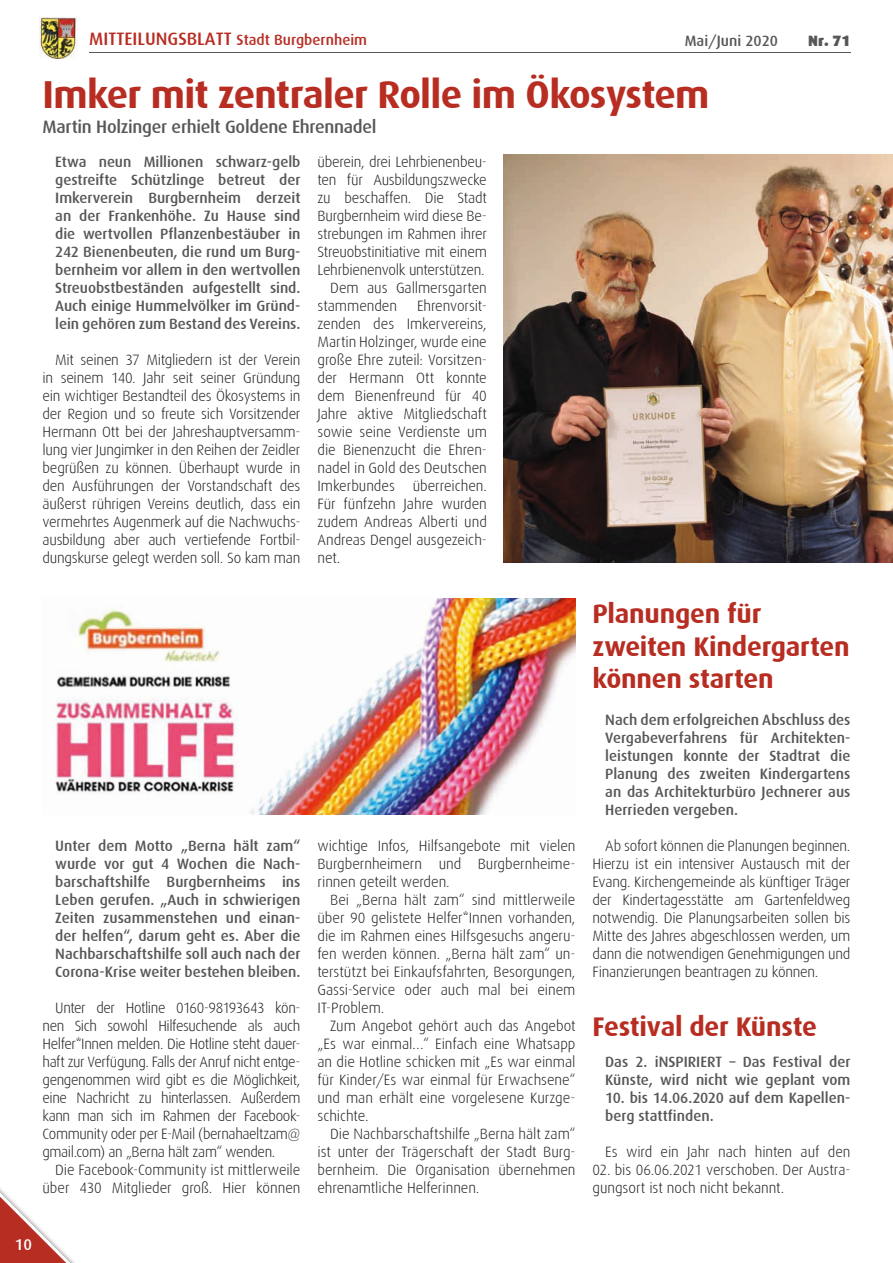
<style>
.page{position:relative;width:893px;height:1263px;background:#fff}
.page>*{position:absolute;margin:0;border:0;box-sizing:border-box;transform-origin:0 0}
.t1{font:700 39px "Dax";letter-spacing:-.02em;color:#b82d22}
.t2{font:700 27px/32.4px "Dax";letter-spacing:-.01em;color:#b82d22}
.t3{font:500 18px "Dax";letter-spacing:-.015em;color:#575756}
.t4{font:500 15.75px "Dax";color:#fff}
.t5{font:300 15px/18px "Dax";letter-spacing:-.01em;color:#1d1d1b;text-align:justify}
.t6{font:500 15px/18px "Dax";color:#575756;text-align:justify}
.t7{font:500 15px "Dax";color:#b82d22}
.t8{font:900 15px "Dax";color:#575756}
.s1{font-size:18px}
</style>
<div class="page">
<img style="left:40px;top:18px;width:36px;height:41px">
<hr style="left:89px;top:52px;width:761px;height:1px;background:#575756">
<svg style="left:0;top:1188px;width:75px;height:75px"></svg>
<img style="left:55px;top:599px;width:520px;height:216px">
<img style="left:504px;top:155px;width:389px;height:408px">
<p class="t7" style="left:89px;top:32px;width:279px"><span class="s1">MITTEILUNGSBLATT</span> Stadt Burgbernheim</p>
<p class="t6" style="left:685px;top:32px;width:95px">Mai/Juni 2020</p>
<p class="t8" style="left:808px;top:32px;width:44px">Nr. 71</p>
<h1 class="t1" style="left:43px;top:72px;width:668px">Imker mit zentraler Rolle im Ökosystem</h1>
<p class="t3" style="left:43px;top:117px;width:336px">Martin Holzinger erhielt Goldene Ehrennadel</p>
<p class="t6" style="left:55px;top:152px;width:247px">Etwa neun Millionen schwarz-gelb gestreifte Schützlinge betreut der Imkerverein Burgbernheim derzeit an der Frankenhöhe. Zu Hause sind die wertvollen Pflanzenbestäuber in 242 Bienenbeuten, die rund um Burg&shy;bernheim vor allem in den wertvollen Streuobstbeständen aufgestellt sind.<br>Auch einige Hummelvölker im Gründ&shy;lein gehören zum Bestand des Vereins.</p>
<p class="t5" style="left:43px;top:351px;width:259px;text-indent:13px">Mit seinen 37 Mitgliedern ist der Verein in seinem 140. Jahr seit seiner Gründung ein wichtiger Bestandteil des Ökosystems in der Region und so freute sich Vorsitzender Hermann Ott bei der Jahreshauptversamm&shy;lung vier Jungimker in den Reihen der Zeidler begrüßen zu können. Überhaupt wurde in den Ausführungen der Vorstandschaft des äußerst rührigen Vereins deutlich, dass ein vermehrtes Augenmerk auf die Nachwuchs&shy;ausbildung aber auch vertiefende Fortbil&shy;dungskurse gelegt werden soll. So kam man</p>
<p class="t5" style="left:317px;top:153px;width:171px">überein, drei Lehrbienenbeu-</p>
<p class="t5" style="left:317px;top:171px;width:171px">ten für Ausbildungszwecke</p>
<p class="t5" style="left:317px;top:189px;width:171px">zu beschaffen. Die Stadt</p>
<p class="t5" style="left:317px;top:207px;width:171px">Burgbernheim wird diese Be-</p>
<p class="t5" style="left:317px;top:225px;width:171px">strebungen im Rahmen ihrer</p>
<p class="t5" style="left:317px;top:243px;width:171px">Streuobstinitiative mit einem</p>
<p class="t5" style="left:317px;top:261px;width:169px">Lehrbienenvolk unterstützen.</p>
<p class="t5" style="left:330px;top:279px;width:158px">Dem aus Gallmersgarten</p>
<p class="t5" style="left:317px;top:297px;width:81px">stammenden</p>
<p class="t5" style="left:317px;top:297px;width:171px;text-indent:99px">Ehrenvorsit&shy;zenden des Imkervereins, Martin Holzinger, wurde eine große Ehre zuteil: Vorsitzen&shy;der Hermann Ott konnte dem Bienenfreund für 40<br>Jahre aktive Mitgliedschaft sowie seine Verdienste um die Bienenzucht die Ehren&shy;nadel in Gold des Deutschen Imkerbundes überreichen.<br>Für fünfzehn Jahre wurden zudem Andreas Alberti und Andreas Dengel ausgezeich&shy;net.</p>
<p class="t6" style="left:55px;top:836px;width:247px">Unter dem Motto „Berna hält zam“ wurde vor gut 4 Wochen die Nach&shy;barschaftshilfe Burgbernheims ins Leben gerufen. „Auch in schwierigen Zeiten zusammenstehen und einan&shy;der helfen“, darum geht es. Aber die Nachbarschaftshilfe soll auch nach der Corona-Krise weiter bestehen bleiben.</p>
<p class="t5" style="left:43px;top:999px;width:259px;text-indent:13px">Unter der Hotline 0160-98193643 kön&shy;nen Sich sowohl Hilfesuchende als auch Helfer*Innen melden. Die Hotline steht dauer&shy;haft zur Verfügung. Falls der Anruf nicht entge&shy;gengenommen wird gibt es die Möglichkeit, eine Nachricht zu hinterlassen. Außerdem kann man sich im Rahmen der Facebook-Community oder per E-Mail (bernahaeltzam@ gmail.com) an „Berna hält zam“ wenden.</p>
<p class="t5" style="left:43px;top:1161px;width:259px;text-align:right">Die Facebook-Community ist mittlerweile über 430 Mitglieder groß. Hier können</p>
<p class="t5" style="left:317px;top:837px;width:259px">wichtige Infos, Hilfsangebote mit vielen Burgbernheimern und Burgbernheime&shy;rinnen geteilt werden.</p>
<p class="t5" style="left:317px;top:891px;width:259px;text-indent:13px">Bei „Berna hält zam“ sind mittlerweile über 90 gelistete Helfer*Innen vorhanden, die im Rahmen eines Hilfsgesuchs angeru&shy;fen werden können. „Berna hält zam“ un&shy;terstützt bei Einkaufsfahrten, Besorgungen, Gassi-Service oder auch mal bei einem IT-Problem.</p>
<p class="t5" style="left:317px;top:1017px;width:259px;text-indent:13px">Zum Angebot gehört auch das Angebot „Es war einmal…“ Einfach eine Whatsapp an die Hotline schicken mit „Es war einmal für Kinder/Es war einmal für Erwachsene“ und man erhält eine vorgelesene Kurzge&shy;schichte.</p>
<p class="t5" style="left:317px;top:1125px;width:259px;text-indent:13px">Die Nachbarschaftshilfe „Berna hält zam“ ist unter der Trägerschaft der Stadt Burg&shy;bernheim. Die Organisation übernehmen ehrenamtliche Helferinnen.</p>
<h2 class="t2" style="left:592px;top:598px;width:259px">Planungen für zweiten Kindergarten können starten</h2>
<p class="t6" style="left:605px;top:710px;width:247px">Nach dem erfolgreichen Abschluss des Vergabeverfahrens für Architekten&shy;leistungen konnte der Stadtrat die Planung des zweiten Kindergartens an das Architekturbüro Jechnerer aus Herrieden vergeben.</p>
<p class="t5" style="left:592px;top:837px;width:259px;text-indent:13px">Ab sofort können die Planungen beginnen.<br>Hierzu ist ein intensiver Austausch mit der Evang. Kirchengemeinde als künftiger Träger der Kindertagesstätte am Gartenfeldweg notwendig. Die Planungsarbeiten sollen bis Mitte des Jahres abgeschlossen werden, um dann die notwendigen Genehmigungen und Finanzierungen beantragen zu können.</p>
<h2 class="t2" style="left:592px;top:1010px;width:226px">Festival der Künste</h2>
<p class="t6" style="left:605px;top:1052px;width:247px">Das 2. iNSPIRIERT – Das Festival der<br>Künste, wird nicht wie geplant vom</p>
<p class="t6" style="left:605px;top:1088px;width:247px">10. bis 14.06.2020 auf dem Kapellen&shy;berg stattfinden.</p>
<p class="t5" style="left:605px;top:1143px;width:247px">Es wird ein Jahr nach hinten auf den</p>
<p class="t5" style="left:592px;top:1161px;width:259px">02. bis 06.06.2021 verschoben. Der Austra&shy;gungsort ist noch nicht bekannt.</p>
<p class="t4" style="left:15px;top:1235px;width:19px">10</p>
</div>
